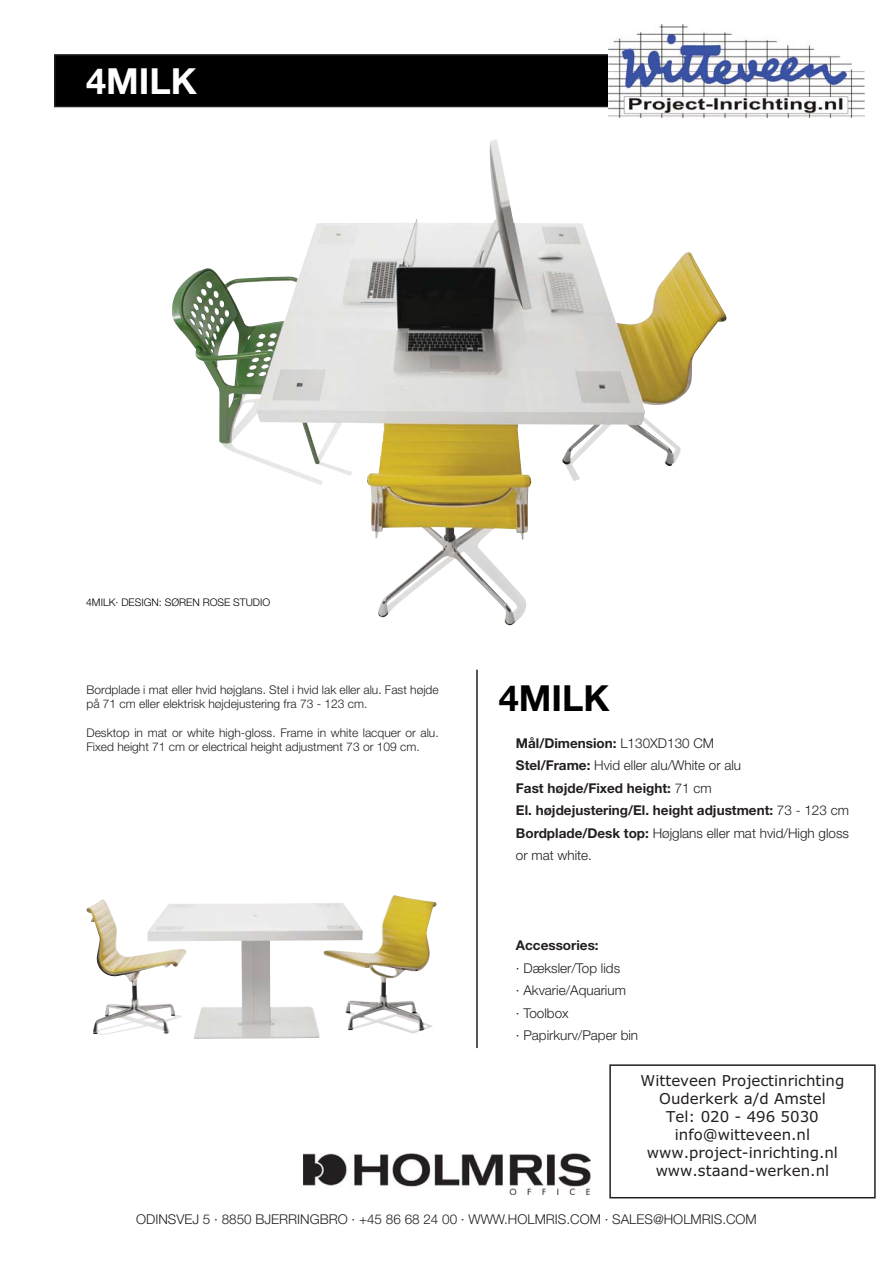
<style>
.page{position:relative;width:893px;height:1263px;background:#fff}
.page>*{position:absolute;margin:0;border:0;box-sizing:border-box;transform-origin:0 0}
.t1{font:700 36px "Helvetica Neue LT Pro";color:#000}
.t2{font:700 36px "Helvetica Neue LT Pro";color:#fff}
.t3{font:15px/18.1px "Verdana";color:#231f20;text-align:center}
.t4{font:700 13.5px/22.5px "Helvetica Neue LT Pro";color:#231f20}
.t5{font:300 13.5px/22.5px "Helvetica Neue LT Pro";color:#231f20}
.t6{font:300 12px/14.4px "Helvetica Neue LT Pro";color:#231f20}
.t7{font:300 10.5px "Helvetica Neue LT Pro";color:#000}
.s1{font-weight:300}
</style>
<div class="page">
<img style="left:304px;top:1154px;width:286px;height:41px">
<hr style="left:476px;top:670px;width:2px;height:378px;background:#231f20">
<div style="left:55px;top:55px;width:783px;height:52px;background:#000"></div>
<div style="left:54px;top:54px;width:785px;height:53px;border:2px solid #231f20"></div>
<img style="left:172px;top:140px;width:555px;height:485px">
<img style="left:86px;top:895px;width:350px;height:139px">
<img style="left:609px;top:24px;width:255px;height:93px">
<div style="left:609px;top:1064px;width:267px;height:134px;border:2px solid #231f20"></div>
<h1 class="t2" style="left:86px;top:68px;width:112px">4MILK</h1>
<p class="t7" style="left:86px;top:599px;width:185px">4MILK· DESIGN: SØREN ROSE STUDIO</p>
<p class="t6" style="left:86px;top:683px;width:354px">Bordplade i mat eller hvid højglans. Stel i hvid lak eller alu. Fast højde på 71 cm eller elektrisk højdejustering fra 73 - 123 cm.</p>
<p class="t6" style="left:86px;top:726px;width:354px">Desktop in mat or white high-gloss. Frame in white lacquer or alu.<br>Fixed height 71 cm or electrical height adjustment 73 or 109 cm.</p>
<h1 class="t1" style="left:499px;top:685px;width:112px">4MILK</h1>
<p class="t4" style="left:516px;top:733px;width:334px">Mål/Dimension: <span class="s1">L130XD130 CM<br></span>Stel/Frame: <span class="s1">Hvid eller alu/White or alu<br></span>Fast højde/Fixed height: <span class="s1">71 cm<br></span>El. højdejustering/El. height adjustment: <span class="s1">73 - 123 cm </span>Bordplade/Desk top: <span class="s1">Højglans eller mat hvid/High gloss or mat white.</span></p>
<p class="t4" style="left:516px;top:936px;width:84px">Accessories:</p>
<p class="t5" style="left:516px;top:958px;width:124px">· Dæksler/Top lids<br>· Akvarie/Aquarium<br>· Toolbox<br>· Papirkurv/Paper bin</p>
<p class="t3" style="left:640px;top:1072px;width:205px">Witteveen Projectinrichting<br>Ouderkerk a/d Amstel<br>Tel: 020 - 496 5030 info@witteveen.nl www.project-inrichting.nl www.staand-werken.nl</p>
<p class="t5" style="left:136px;top:1209px;width:622px">ODINSVEJ 5 · 8850 BJERRINGBRO · +45 86 68 24 00 · WWW.HOLMRIS.COM · SALES@HOLMRIS.COM</p>
</div>
